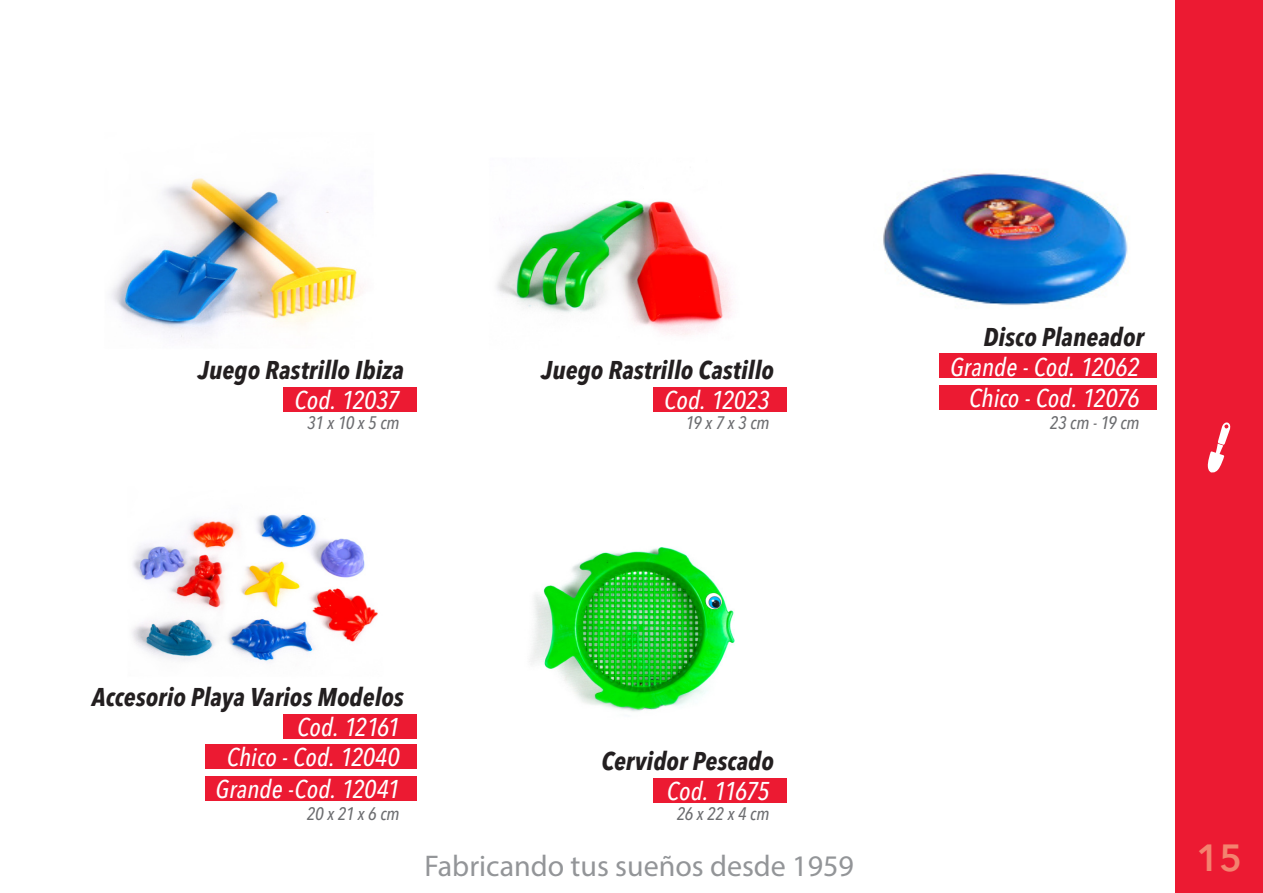
<style>
.page{position:relative;width:1263px;height:893px;background:#fff}
.page>*{position:absolute;margin:0;border:0;box-sizing:border-box;transform-origin:0 0}
.t1{font:600 37.5px "Avenir Next LT Pro";color:#f3836f}
.t2{font:30px "Myriad Pro";color:#939598}
.NombreP{font:italic 700 condensed 25.5px "Avenir Next LT Pro";color:#231f20}
.Codigo{font:italic 500 condensed 25.5px "Avenir Next LT Pro";color:#fff}
.Codigo-2{font:italic 500 condensed 25.5px "Avenir Next LT Pro";letter-spacing:-.04em;color:#fff}
.dimen{font:italic 500 condensed 18px "Avenir Next LT Pro";letter-spacing:-.015em;color:#6c6d70}
</style>
<div class="page">
<img style="left:883px;top:172px;width:245px;height:134px">
<div style="left:1176px;top:0;width:87px;height:893px;background:#ec1a32"></div>
<svg style="left:1207px;top:422px;width:24px;height:51px"></svg>
<div style="left:939px;top:354px;width:218px;height:24px;background:#ec1a32"></div>
<div style="left:939px;top:385px;width:218px;height:25px;background:#ec1a32"></div>
<div style="left:283px;top:714px;width:134px;height:25px;background:#ec1a32"></div>
<div style="left:205px;top:744px;width:212px;height:25px;background:#ec1a32"></div>
<div style="left:205px;top:776px;width:212px;height:25px;background:#ec1a32"></div>
<img style="left:132px;top:514px;width:246px;height:148px">
<div style="left:283px;top:387px;width:134px;height:24px;background:#ec1a32"></div>
<img style="left:111px;top:178px;width:251px;height:160px">
<div style="left:653px;top:387px;width:134px;height:24px;background:#ec1a32"></div>
<img style="left:496px;top:200px;width:236px;height:135px">
<div style="left:653px;top:778px;width:133px;height:24px;background:#ec1a32"></div>
<img style="left:531px;top:547px;width:204px;height:165px">
<p class="NombreP" style="left:198px;top:354px;width:208px">Juego Rastrillo Ibiza</p>
<p class="Codigo" style="left:295px;top:384px;width:107px">Cod. 12037</p>
<p class="dimen" style="left:307px;top:412px;width:94px">31 x 10 x 5 cm</p>
<p class="NombreP" style="left:541px;top:354px;width:234px">Juego Rastrillo Castillo</p>
<p class="Codigo" style="left:664px;top:384px;width:107px">Cod. 12023</p>
<p class="dimen" style="left:686px;top:412px;width:86px">19 x 7 x 3 cm</p>
<p class="NombreP" style="left:983px;top:321px;width:162px">Disco Planeador</p>
<p class="Codigo" style="left:950px;top:351px;width:191px">Grande - Cod. 12062</p>
<p class="Codigo" style="left:969px;top:383px;width:172px">Chico - Cod. 12076</p>
<p class="dimen" style="left:1050px;top:412px;width:91px">23 cm - 19 cm</p>
<p class="NombreP" style="left:92px;top:682px;width:314px">Accesorio Playa Varios Modelos</p>
<p class="Codigo-2" style="left:297px;top:712px;width:104px">Cod. 12161</p>
<p class="Codigo" style="left:227px;top:742px;width:174px">Chico - Cod. 12040</p>
<p class="Codigo" style="left:216px;top:773px;width:186px">Grande -Cod. 12041</p>
<p class="dimen" style="left:307px;top:803px;width:94px">20 x 21 x 6 cm</p>
<p class="NombreP" style="left:601px;top:745px;width:174px">Cervidor Pescado</p>
<p class="Codigo-2" style="left:667px;top:775px;width:104px">Cod. 11675</p>
<p class="dimen" style="left:677px;top:803px;width:94px">26 x 22 x 4 cm</p>
<p class="t2" style="left:425px;top:847px;width:431px">Fabricando tus sueños desde 1959</p>
<p class="t1" style="left:1196px;top:835px;width:47px">15</p>
</div>
